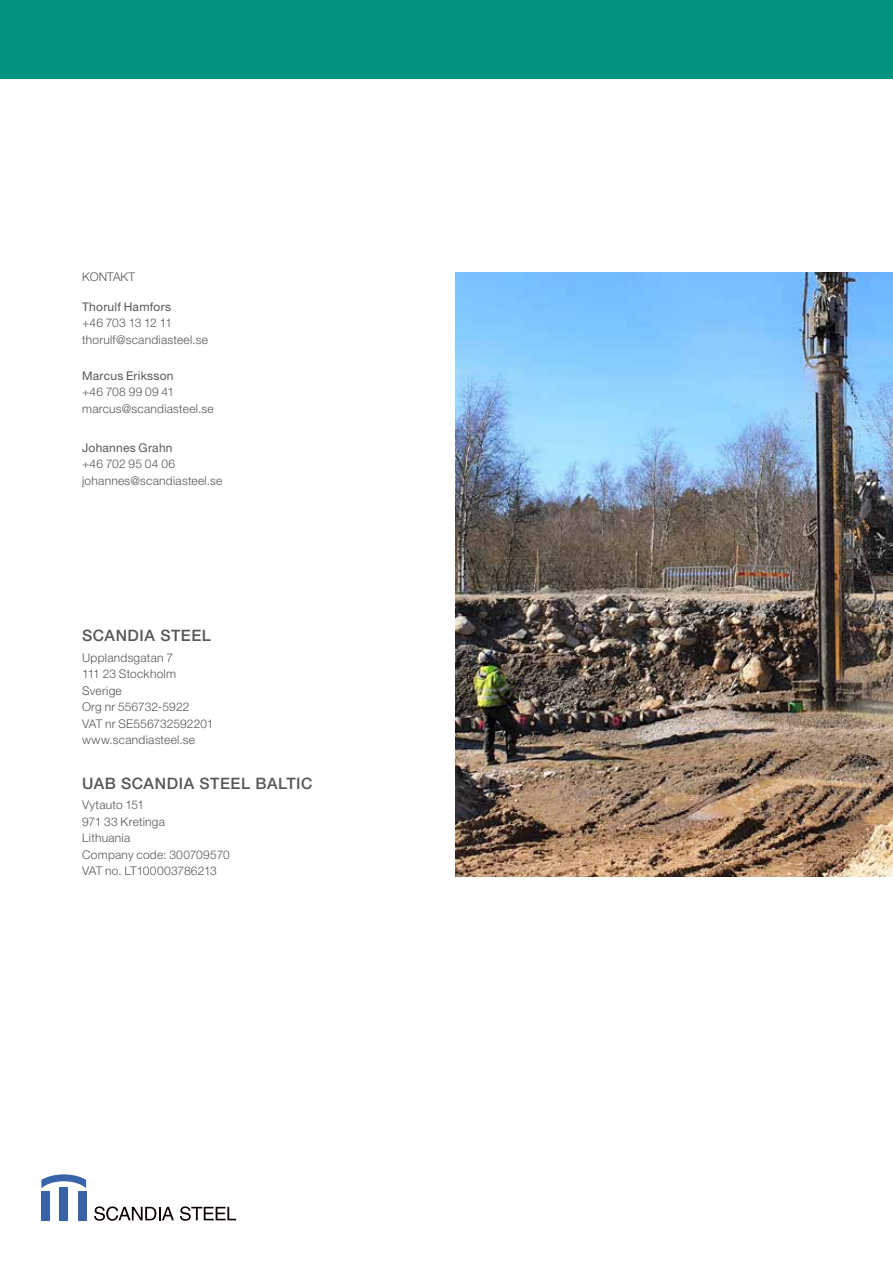
<style>
.page{position:relative;width:893px;height:1263px;background:#fff}
.page>*{position:absolute;margin:0;border:0;box-sizing:border-box;transform-origin:0 0}
.t1{font:500 15.75px "Helvetica Neue LT Pro";letter-spacing:.035em;color:#575756}
.t2{font:300 12px/16.5px "Helvetica Neue LT Pro";letter-spacing:.02em;color:#575756}
.t3{font:12px "Helvetica Neue LT Pro";letter-spacing:.02em;color:#575756}
.t4{font:300 12px "Helvetica Neue LT Pro";color:#575756}
</style>
<div class="page">
<div style="left:0;top:0;width:893px;height:79px;background:#009380"></div>
<svg style="left:41px;top:1174px;width:45px;height:14px"></svg>
<div style="left:41px;top:1191px;width:9px;height:30px;background:#3963a9"></div>
<div style="left:78px;top:1191px;width:8px;height:30px;background:#3963a9"></div>
<div style="left:60px;top:1187px;width:8px;height:34px;background:#3963a9"></div>
<svg style="left:94px;top:1206px;width:80px;height:15px"></svg>
<svg style="left:180px;top:1206px;width:56px;height:15px"></svg>
<img style="left:456px;top:272px;width:437px;height:604px">
<p class="t4" style="left:82px;top:270px;width:54px">KONTAKT</p>
<p class="t3" style="left:82px;top:299px;width:90px">Thorulf Hamfors</p>
<p class="t2" style="left:82px;top:314px;width:127px">+46 703 13 12 11 thorulf@scandiasteel.se</p>
<p class="t3" style="left:82px;top:368px;width:93px">Marcus Eriksson</p>
<p class="t2" style="left:82px;top:383px;width:133px">+46 708 99 09 41 marcus@scandiasteel.se</p>
<p class="t3" style="left:82px;top:440px;width:92px">Johannes Grahn</p>
<p class="t2" style="left:82px;top:455px;width:142px">+46 702 95 04 06 johannes@scandiasteel.se</p>
<h1 class="t1" style="left:82px;top:626px;width:130px">SCANDIA STEEL</h1>
<p class="t2" style="left:82px;top:649px;width:133px">Upplandsgatan 7<br>111 23 Stockholm<br>Sverige<br>Org nr 556732-5922<br>VAT nr SE556732592201 www.scandiasteel.se</p>
<h1 class="t1" style="left:82px;top:774px;width:232px">UAB SCANDIA STEEL BALTIC</h1>
<p class="t2" style="left:82px;top:796px;width:149px">Vytauto 151<br>971 33 Kretinga<br>Lithuania<br>Company code: 300709570<br>VAT no. LT100003786213</p>
</div>
